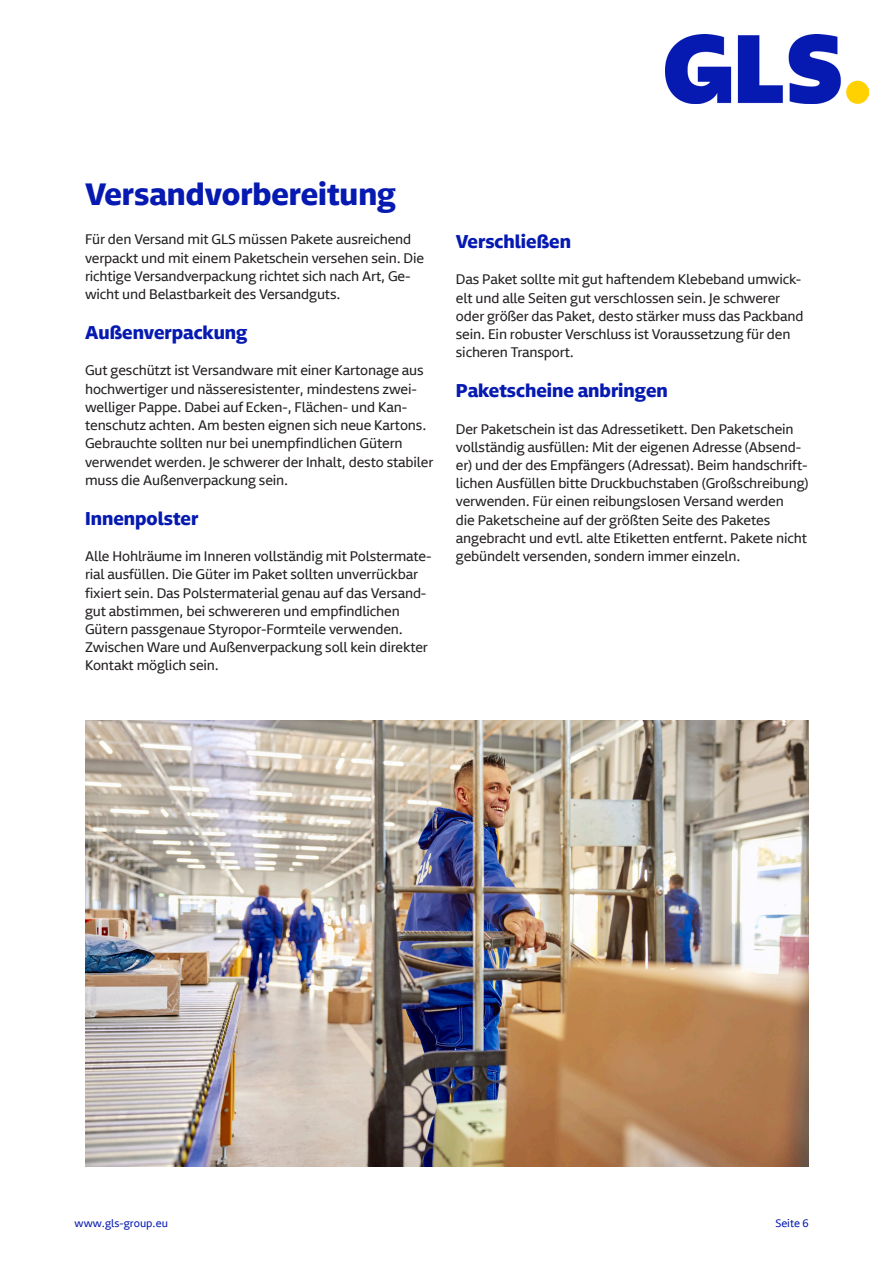
<style>
.page{position:relative;width:893px;height:1263px;background:#fff}
.page>*{position:absolute;margin:0;border:0;box-sizing:border-box;transform-origin:0 0}
.t1{font:700 30px "Newson GLSDTP";color:#061ab1}
.t2{font:700 18px "Newson GLSDTP";color:#061ab1}
.t3{font:13.5px/18.1px "Newson GLSDTP";letter-spacing:-.01em;color:#231f20}
.t4{font:10.5px "Newson GLSDTP";color:#061ab1}
</style>
<div class="page">
<img style="left:85px;top:721px;width:724px;height:445px">
<img style="left:665px;top:34px;width:204px;height:69px">
<h1 class="t1" style="left:85px;top:166px;width:312px">Versandvorbereitung</h1>
<p class="t3" style="left:85px;top:229px;width:341px">Für den Versand mit GLS müssen Pakete ausreichend verpackt und mit einem Paketschein versehen sein. Die richtige Versandverpackung richtet sich nach Art, Ge&shy;wicht und Belastbarkeit des Versandguts.</p>
<h2 class="t2" style="left:85px;top:316px;width:164px">Außenverpackung</h2>
<p class="t3" style="left:85px;top:360px;width:350px">Gut geschützt ist Versandware mit einer Kartonage aus hochwertiger und nässeresistenter, mindestens zwei&shy;welliger Pappe. Dabei auf Ecken-, Flächen- und Kan&shy;tenschutz achten. Am besten eignen sich neue Kartons.<br>Gebrauchte sollten nur bei unempfindlichen Gütern verwendet werden. Je schwerer der Inhalt, desto stabiler muss die Außenverpackung sein.</p>
<h2 class="t2" style="left:85px;top:501px;width:115px">Innenpolster</h2>
<p class="t3" style="left:85px;top:545px;width:348px">Alle Hohlräume im Inneren vollständig mit Polstermate&shy;rial ausfüllen. Die Güter im Paket sollten unverrückbar fixiert sein. Das Polstermaterial genau auf das Versand&shy;gut abstimmen, bei schwereren und empfindlichen Gütern passgenaue Styropor-Formteile verwenden.<br>Zwischen Ware und Außenverpackung soll kein direkter Kontakt möglich sein.</p>
<h2 class="t2" style="left:456px;top:225px;width:117px">Verschließen</h2>
<p class="t3" style="left:456px;top:269px;width:349px">Das Paket sollte mit gut haftendem Klebeband umwick&shy;elt und alle Seiten gut verschlossen sein. Je schwerer oder größer das Paket, desto stärker muss das Packband sein. Ein robuster Verschluss ist Voraussetzung für den sicheren Transport.</p>
<h2 class="t2" style="left:456px;top:374px;width:213px">Paketscheine anbringen</h2>
<p class="t3" style="left:456px;top:418px;width:354px">Der Paketschein ist das Adressetikett. Den Paketschein vollständig ausfüllen: Mit der eigenen Adresse (Absend&shy;er) und der des Empfängers (Adressat). Beim handschrift&shy;lichen Ausfüllen bitte Druckbuchstaben (Großschreibung) verwenden. Für einen reibungslosen Versand werden<br>die Paketscheine auf der größten Seite des Paketes angebracht und evtl. alte Etiketten entfernt. Pakete nicht gebündelt versenden, sondern immer einzeln.</p>
<p class="t4" style="left:75px;top:1214px;width:95px">www.gls-group.eu</p>
<p class="t4" style="left:775px;top:1214px;width:35px">Seite 6</p>
</div>
